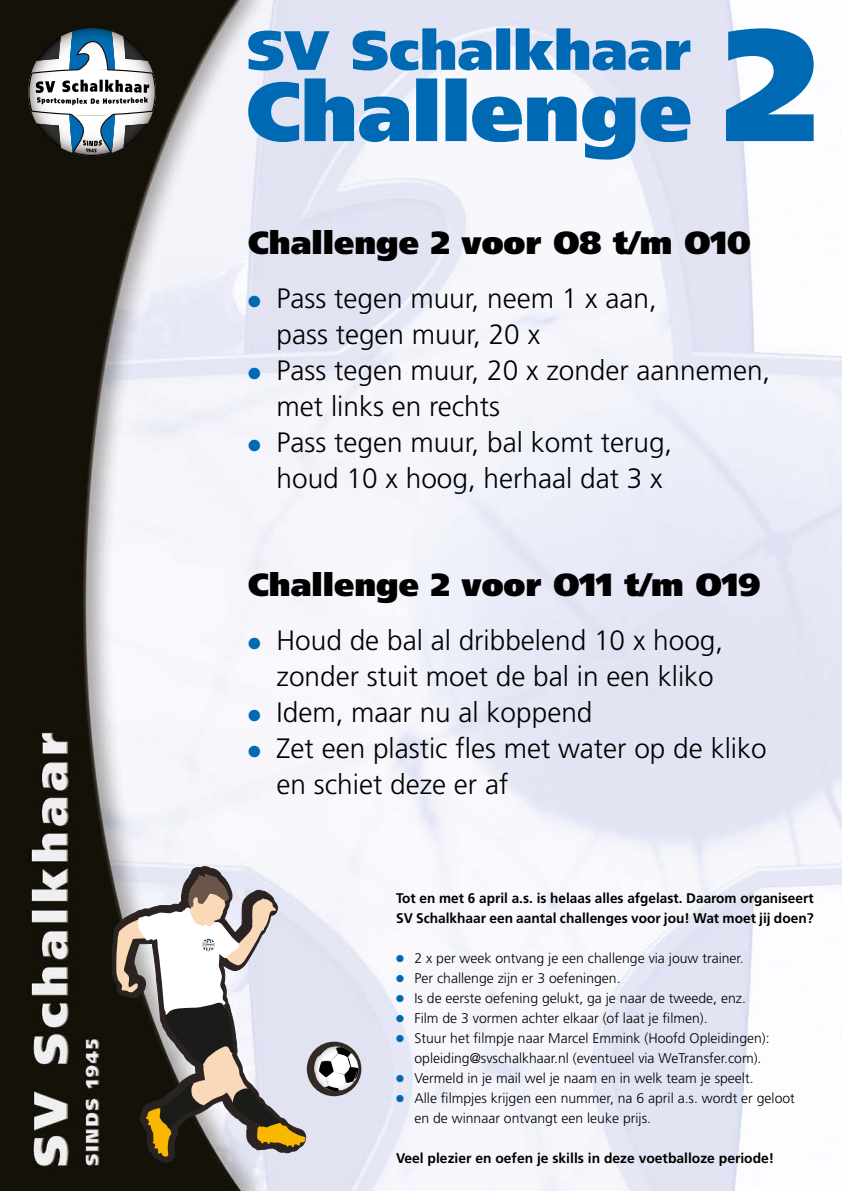
<style>
.page{position:relative;width:842px;height:1191px;background:#fff}
.page>*{position:absolute;margin:0;border:0;box-sizing:border-box;transform-origin:0 0}
.t1{font:900 32px "Frutiger LT Std";color:#000}
.t2{font:300 28px/36px "Frutiger LT Std";color:#000}
.t3{font:300 14px/20px "Frutiger LT Std";color:#000}
.t4{font:700 14px/20px "Frutiger LT Std";color:#000}
.s1{color:#0069b4}
</style>
<div class="page">
<img style="left:0;top:0;width:366px;height:1191px">
<svg style="left:28px;top:28px;width:128px;height:128px"></svg>
<svg style="left:248px;top:78px;width:442px;height:82px"></svg>
<svg style="left:248px;top:28px;width:442px;height:42px;background:#68a2d1"></svg>
<div style="left:307px;top:1041px;width:54px;height:55px;background:#322a24;border-radius:50%"></div>
<svg style="left:112px;top:866px;width:194px;height:296px;background:#7b797a"></svg>
<svg style="left:314px;top:1047px;width:45px;height:44px"></svg>
<svg style="left:116px;top:873px;width:190px;height:284px"></svg>
<svg style="left:726px;top:28px;width:88px;height:113px"></svg>
<h1 class="t1" style="left:248px;top:223px;width:504px">Challenge 2 voor O8 t/m O10</h1>
<h2 class="t2" style="left:277px;top:280px;width:382px;text-indent:-28px"><span class="s1">●</span> Pass tegen muur, neem 1 x aan, pass tegen muur, 20 x</h2>
<h2 class="t2" style="left:277px;top:352px;width:495px;text-indent:-28px"><span class="s1">●</span> Pass tegen muur, 20 x zonder aannemen, met links en rechts</h2>
<h2 class="t2" style="left:277px;top:424px;width:397px;text-indent:-28px"><span class="s1">●</span> Pass tegen muur, bal komt terug, houd 10 x hoog, herhaal dat 3 x</h2>
<h1 class="t1" style="left:248px;top:565px;width:514px">Challenge 2 voor O11 t/m O19</h1>
<h2 class="t2" style="left:277px;top:622px;width:448px;text-indent:-28px"><span class="s1">●</span> Houd de bal al dribbelend 10 x hoog, zonder stuit moet de bal in een kliko</h2>
<h2 class="t2" style="left:248px;top:694px;width:346px"><span class="s1">●</span> Idem, maar nu al koppend</h2>
<h2 class="t2" style="left:277px;top:730px;width:492px;text-indent:-28px"><span class="s1">●</span> Zet een plastic fles met water op de kliko en schiet deze er af</h2>
<p class="t4" style="left:396px;top:887px;width:419px">Tot en met 6 april a.s. is helaas alles afgelast. Daarom organiseert<br>SV Schalkhaar een aantal challenges voor jou! Wat moet jij doen?</p>
<p class="t3" style="left:396px;top:948px;width:349px"><span class="s1">●</span> 2 x per week ontvang je een challenge via jouw trainer.</p>
<p class="t3" style="left:396px;top:968px;width:226px"><span class="s1">●</span> Per challenge zijn er 3 oefeningen.</p>
<p class="t3" style="left:396px;top:988px;width:351px"><span class="s1">●</span> Is de eerste oefening gelukt, ga je naar de tweede, enz.</p>
<p class="t3" style="left:396px;top:1008px;width:313px"><span class="s1">●</span> Film de 3 vormen achter elkaar (of laat je filmen).</p>
<p class="t3" style="left:414px;top:1028px;width:357px;text-indent:-18px"><span class="s1">●</span> Stuur het filmpje naar Marcel Emmink (Hoofd Opleidingen): opleiding@svschalkhaar.nl (eventueel via WeTransfer.com).</p>
<p class="t3" style="left:396px;top:1068px;width:359px"><span class="s1">●</span> Vermeld in je mail wel je naam en in welk team je speelt.</p>
<p class="t3" style="left:414px;top:1088px;width:382px;text-indent:-18px"><span class="s1">●</span> Alle filmpjes krijgen een nummer, na 6 april a.s. wordt er geloot en de winnaar ontvangt een leuke prijs.</p>
<p class="t4" style="left:396px;top:1147px;width:380px">Veel plezier en oefen je skills in deze voetballoze periode!</p>
</div>
